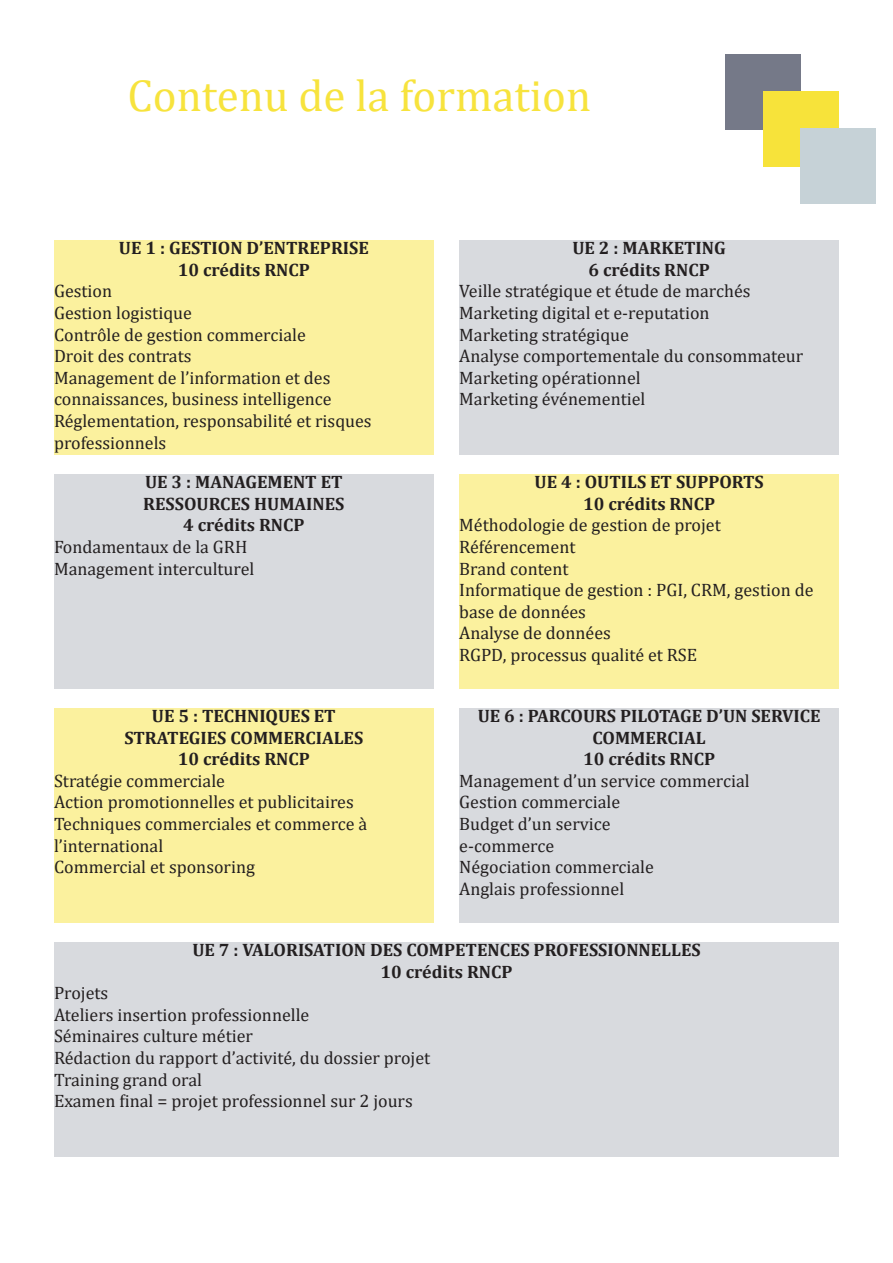
<style>
.page{position:relative;width:893px;height:1263px;background:#fff}
.page>*{position:absolute;margin:0;border:0;box-sizing:border-box;transform-origin:0 0}
.t1{font:45px "Cambria";color:#f7e33d}
.t2{font:18px/21.6px "Cambria";color:#231f20}
.t3{font:700 18px/21.6px "Cambria";color:#231f20;text-align:center}
</style>
<div class="page">
<div style="left:459px;top:240px;width:380px;height:215px;background:#d8dade"></div>
<div style="left:54px;top:240px;width:380px;height:215px;background:#fbf19e"></div>
<div style="left:54px;top:474px;width:380px;height:215px;background:#d8dade"></div>
<div style="left:459px;top:474px;width:380px;height:215px;background:#fbf19e"></div>
<div style="left:54px;top:708px;width:380px;height:215px;background:#fbf19e"></div>
<div style="left:459px;top:708px;width:380px;height:215px;background:#d8dade"></div>
<div style="left:54px;top:942px;width:785px;height:215px;background:#d8dade"></div>
<div style="left:725px;top:54px;width:76px;height:75px;background:#757988"></div>
<div style="left:763px;top:92px;width:75px;height:75px;background:#f7e33a"></div>
<div style="left:801px;top:129px;width:75px;height:75px;background:#c6d2d7"></div>
<p class="t1" style="left:128px;top:69px;width:465px">Contenu de la formation</p>
<p class="t3" style="left:119px;top:237px;width:251px">UE 1 : GESTION D’ENTREPRISE</p>
<p class="t3" style="left:178px;top:258px;width:134px">10 crédits RNCP</p>
<p class="t2" style="left:54px;top:280px;width:60px">Gestion</p>
<p class="t2" style="left:54px;top:302px;width:139px">Gestion logistique</p>
<p class="t2" style="left:54px;top:324px;width:253px">Contrôle de gestion commerciale</p>
<p class="t2" style="left:54px;top:345px;width:139px">Droit des contrats</p>
<p class="t2" style="left:54px;top:367px;width:278px">Management de l’information et des</p>
<p class="t2" style="left:54px;top:388px;width:279px">connaissances, business intelligence</p>
<p class="t2" style="left:54px;top:410px;width:319px">Réglementation, responsabilité et risques</p>
<p class="t2" style="left:54px;top:432px;width:114px">professionnels</p>
<p class="t3" style="left:145px;top:471px;width:199px">UE 3 : MANAGEMENT ET</p>
<p class="t3" style="left:143px;top:492px;width:203px">RESSOURCES HUMAINES</p>
<p class="t3" style="left:183px;top:514px;width:123px">4 crédits RNCP</p>
<p class="t2" style="left:54px;top:536px;width:195px">Fondamentaux de la GRH</p>
<p class="t2" style="left:54px;top:557px;width:202px">Management interculturel</p>
<p class="t3" style="left:152px;top:704px;width:185px">UE 5 : TECHNIQUES ET</p>
<p class="t3" style="left:124px;top:726px;width:240px">STRATEGIES COMMERCIALES</p>
<p class="t3" style="left:178px;top:748px;width:134px">10 crédits RNCP</p>
<p class="t2" style="left:54px;top:770px;width:173px">Stratégie commerciale</p>
<p class="t2" style="left:54px;top:791px;width:301px">Action promotionnelles et publicitaires</p>
<p class="t2" style="left:54px;top:813px;width:315px">Techniques commerciales et commerce à</p>
<p class="t2" style="left:54px;top:835px;width:111px">l’international</p>
<p class="t2" style="left:54px;top:856px;width:203px">Commercial et sponsoring</p>
<p class="t3" style="left:572px;top:237px;width:155px">UE 2 : MARKETING</p>
<p class="t3" style="left:588px;top:258px;width:123px">6 crédits RNCP</p>
<p class="t2" style="left:459px;top:280px;width:293px">Veille stratégique et étude de marchés</p>
<p class="t2" style="left:459px;top:302px;width:252px">Marketing digital et e-reputation</p>
<p class="t2" style="left:459px;top:324px;width:171px">Marketing stratégique</p>
<p class="t2" style="left:459px;top:345px;width:345px">Analyse comportementale du consommateur</p>
<p class="t2" style="left:459px;top:367px;width:183px">Marketing opérationnel</p>
<p class="t2" style="left:459px;top:388px;width:188px">Marketing événementiel</p>
<p class="t3" style="left:535px;top:471px;width:231px">UE 4 : OUTILS ET SUPPORTS</p>
<p class="t3" style="left:583px;top:492px;width:134px">10 crédits RNCP</p>
<p class="t2" style="left:459px;top:514px;width:263px">Méthodologie de gestion de projet</p>
<p class="t2" style="left:459px;top:536px;width:118px">Référencement</p>
<p class="t2" style="left:459px;top:557px;width:111px">Brand content</p>
<p class="t2" style="left:459px;top:579px;width:356px">Informatique de gestion : PGI, CRM, gestion de base de données</p>
<p class="t2" style="left:459px;top:622px;width:153px">Analyse de données</p>
<p class="t2" style="left:459px;top:644px;width:239px">RGPD, processus qualité et RSE</p>
<p class="t3" style="left:478px;top:704px;width:344px">UE 6 : PARCOURS PILOTAGE D’UN SERVICE<br>COMMERCIAL</p>
<p class="t3" style="left:583px;top:748px;width:134px">10 crédits RNCP</p>
<p class="t2" style="left:459px;top:770px;width:292px">Management d’un service commercial</p>
<p class="t2" style="left:459px;top:791px;width:162px">Gestion commerciale</p>
<p class="t2" style="left:459px;top:813px;width:153px">Budget d’un service</p>
<p class="t2" style="left:459px;top:835px;width:96px">e-commerce</p>
<p class="t2" style="left:459px;top:856px;width:196px">Négociation commerciale</p>
<p class="t2" style="left:459px;top:878px;width:166px">Anglais professionnel</p>
<p class="t3" style="left:192px;top:938px;width:510px">UE 7 : VALORISATION DES COMPETENCES PROFESSIONNELLES</p>
<p class="t3" style="left:380px;top:960px;width:134px">10 crédits RNCP</p>
<p class="t2" style="left:54px;top:982px;width:56px">Projets</p>
<p class="t2" style="left:54px;top:1004px;width:257px">Ateliers insertion professionnelle</p>
<p class="t2" style="left:54px;top:1025px;width:200px">Séminaires culture métier</p>
<p class="t2" style="left:54px;top:1047px;width:378px">Rédaction du rapport d’activité, du dossier projet</p>
<p class="t2" style="left:54px;top:1068px;width:150px">Training grand oral</p>
<p class="t2" style="left:54px;top:1090px;width:360px">Examen final = projet professionnel sur 2 jours</p>
</div>
